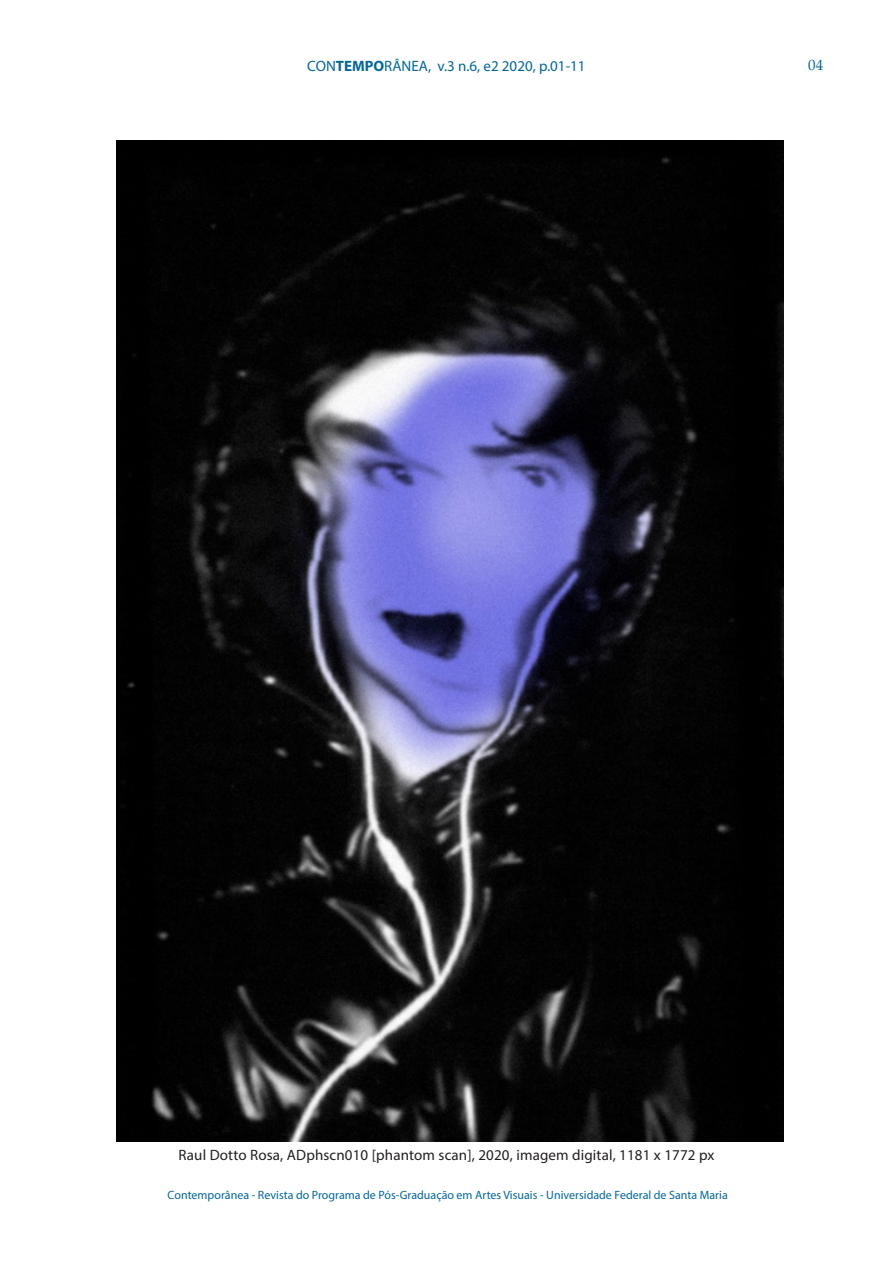
<style>
.page{position:relative;width:893px;height:1263px;background:#fff}
.page>*{position:absolute;margin:0;border:0;box-sizing:border-box;transform-origin:0 0}
.LegendaFIGURA{font:15px "Myriad Pro";letter-spacing:.01em;color:#231f20}
.t1{font:15px "Myriad Pro";color:#056699}
.t2{font:15px "Palatino Linotype";color:#056699}
.t3{font:12px "Myriad Pro";color:#056699}
.s1{font-weight:700}
</style>
<div class="page">
<img style="left:116px;top:140px;width:667px;height:1002px">
<p class="t1" style="left:307px;top:57px;width:280px">CON<span class="s1">TEMPO</span>RÂNEA, v.3 n.6, e2 2020, p.01-11</p>
<p class="t2" style="left:808px;top:54px;width:16px">04</p>
<p class="LegendaFIGURA" style="left:178px;top:1145px;width:537px">Raul Dotto Rosa, ADphscn010 [phantom scan], 2020, imagem digital, 1181 x 1772 px</p>
<p class="t3" style="left:168px;top:1187px;width:562px">Contemporânea - Revista do Programa de Pós-Graduação em Artes Visuais - Universidade Federal de Santa Maria</p>
</div>
